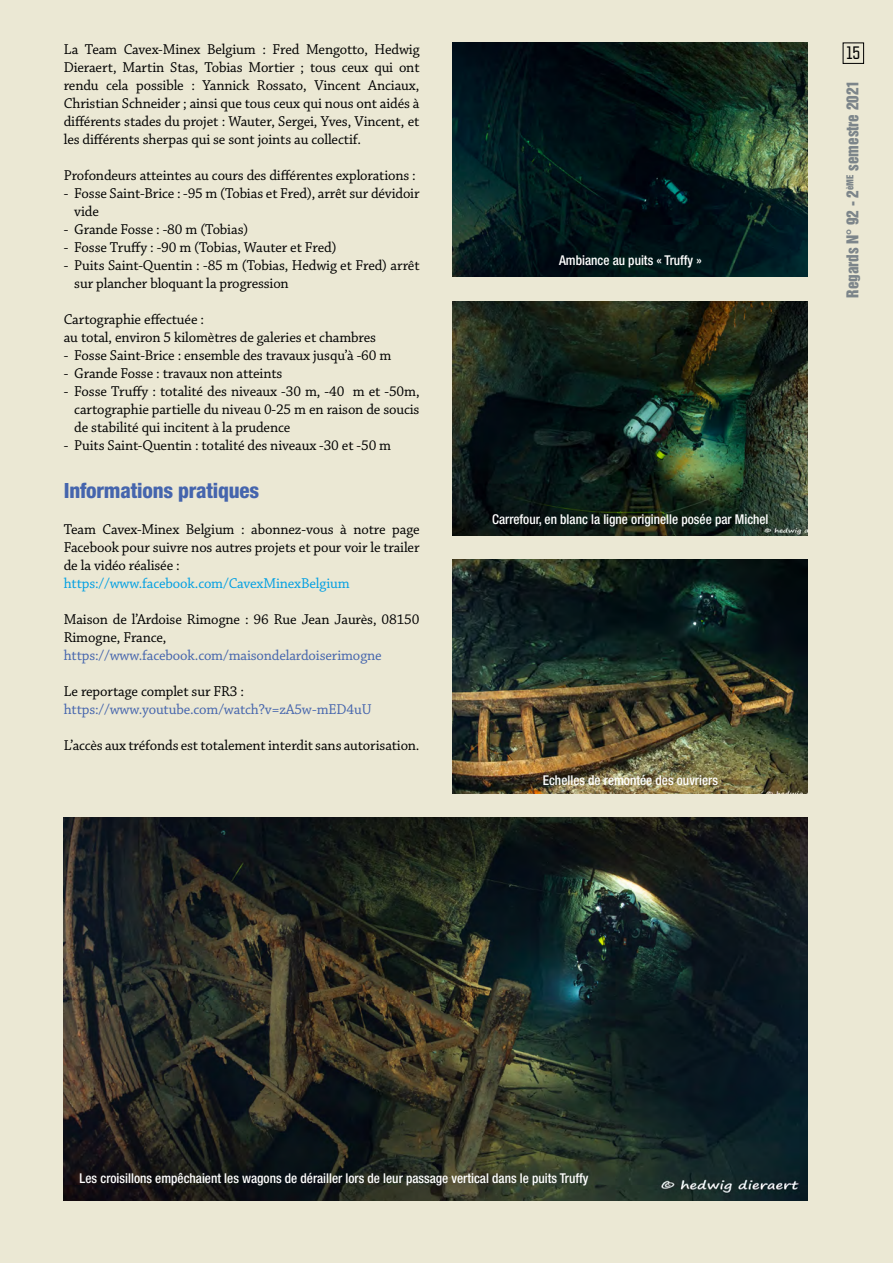
<style>
.page{position:relative;width:893px;height:1263px;background:#ebe8d4}
.page>*{position:absolute;margin:0;border:0;box-sizing:border-box;transform-origin:0 0}
.t1{font:800 condensed 21px "Helvetica Neue LT Std";letter-spacing:-.01em;color:#4565ad}
.t2{font:18px "Refrigerator Deluxe";color:#000}
.t3{font:15px/18px "Chaparral Pro";letter-spacing:-.01em;color:#000}
.t4{font:15px "Chaparral Pro";letter-spacing:-.01em;color:#4565ad}
.t5{font:15px "Chaparral Pro";letter-spacing:-.01em;color:#009fe3}
.t6{font:15px "Helvetica Inserat LT Std";color:#7c858a}
.t7{font:500 condensed 13.5px "Helvetica Neue LT Std";color:#fff}
</style>
<div class="page">
<div style="left:843px;top:43px;width:21px;height:21px;border:1px solid #000"></div>
<img style="left:453px;top:301px;width:355px;height:234px">
<img style="left:453px;top:43px;width:355px;height:233px">
<img style="left:64px;top:817px;width:744px;height:383px">
<img style="left:453px;top:560px;width:355px;height:234px">
<p class="t3" style="left:64px;top:40px;width:357px;text-align:justify">La Team Cavex-Minex Belgium : Fred Mengotto, Hedwig Dieraert, Martin Stas, Tobias Mortier ; tous ceux qui ont rendu cela possible : Yannick Rossato, Vincent Anciaux, Christian Schneider ; ainsi que tous ceux qui nous ont aidés à différents stades du projet : Wauter, Sergei, Yves, Vincent, et les différents sherpas qui se sont joints au collectif.</p>
<p class="t3" style="left:64px;top:166px;width:354px">Profondeurs atteintes au cours des différentes explorations :</p>
<p class="t3" style="left:74px;top:184px;width:347px;text-indent:-10px">- Fosse Saint-Brice : -95 m (Tobias et Fred), arrêt sur dévidoir vide</p>
<p class="t3" style="left:64px;top:220px;width:186px">- Grande Fosse : -80 m (Tobias)</p>
<p class="t3" style="left:64px;top:238px;width:274px">- Fosse Truffy : -90 m (Tobias, Wauter et Fred)</p>
<p class="t3" style="left:74px;top:256px;width:347px;text-indent:-10px">- Puits Saint-Quentin : -85 m (Tobias, Hedwig et Fred) arrêt sur plancher bloquant la progression</p>
<p class="t3" style="left:64px;top:310px;width:314px">Cartographie effectuée :<br>au total, environ 5 kilomètres de galeries et chambres</p>
<p class="t3" style="left:64px;top:346px;width:329px">- Fosse Saint-Brice : ensemble des travaux jusqu’à -60 m</p>
<p class="t3" style="left:64px;top:364px;width:220px">- Grande Fosse : travaux non atteints</p>
<p class="t3" style="left:74px;top:382px;width:347px;text-align:justify;text-indent:-10px">- Fosse Truffy : totalité des niveaux -30 m, -40 m et -50m, cartographie partielle du niveau 0-25 m en raison de soucis de stabilité qui incitent à la prudence</p>
<p class="t3" style="left:64px;top:436px;width:329px">- Puits Saint-Quentin : totalité des niveaux -30 et -50 m</p>
<h1 class="t1" style="left:64px;top:477px;width:197px">Informations pratiques</h1>
<p class="t3" style="left:64px;top:520px;width:357px;text-align:justify">Team Cavex-Minex Belgium : abonnez-vous à notre page Facebook pour suivre nos autres projets et pour voir le trailer de la vidéo réalisée :</p>
<p class="t5" style="left:64px;top:575px;width:287px">https://www.facebook.com/CavexMinexBelgium</p>
<p class="t3" style="left:64px;top:610px;width:357px">Maison de l’Ardoise Rimogne : 96 Rue Jean Jaurès, 08150<br>Rimogne, France,</p>
<p class="t4" style="left:64px;top:647px;width:319px">https://www.facebook.com/maisondelardoiserimogne</p>
<p class="t3" style="left:64px;top:682px;width:182px">Le reportage complet sur FR3 :</p>
<p class="t4" style="left:64px;top:701px;width:309px">https://www.youtube.com/watch?v=zA5w-mED4uU</p>
<p class="t3" style="left:64px;top:736px;width:357px">L’accès aux tréfonds est totalement interdit sans autorisation.</p>
<p class="t7" style="left:559px;top:252px;width:144px">Ambiance au puits « Truffy »</p>
<p class="t7" style="left:492px;top:511px;width:278px">Carrefour, en blanc la ligne originelle posée par Michel</p>
<p class="t7" style="left:543px;top:772px;width:177px">Echelles de remontée des ouvriers</p>
<p class="t2" style="left:846px;top:43px;width:15px">15</p>
<p class="t6" style="left:844px;top:298px;width:219px;rotate:-90deg">Regards N° 92 - 2<sup>èME</sup> semestre 2021</p>
<p class="t7" style="left:80px;top:1170px;width:510px">Les croisillons empêchaient les wagons de dérailler lors de leur passage vertical dans le puits Truffy</p>
</div>
